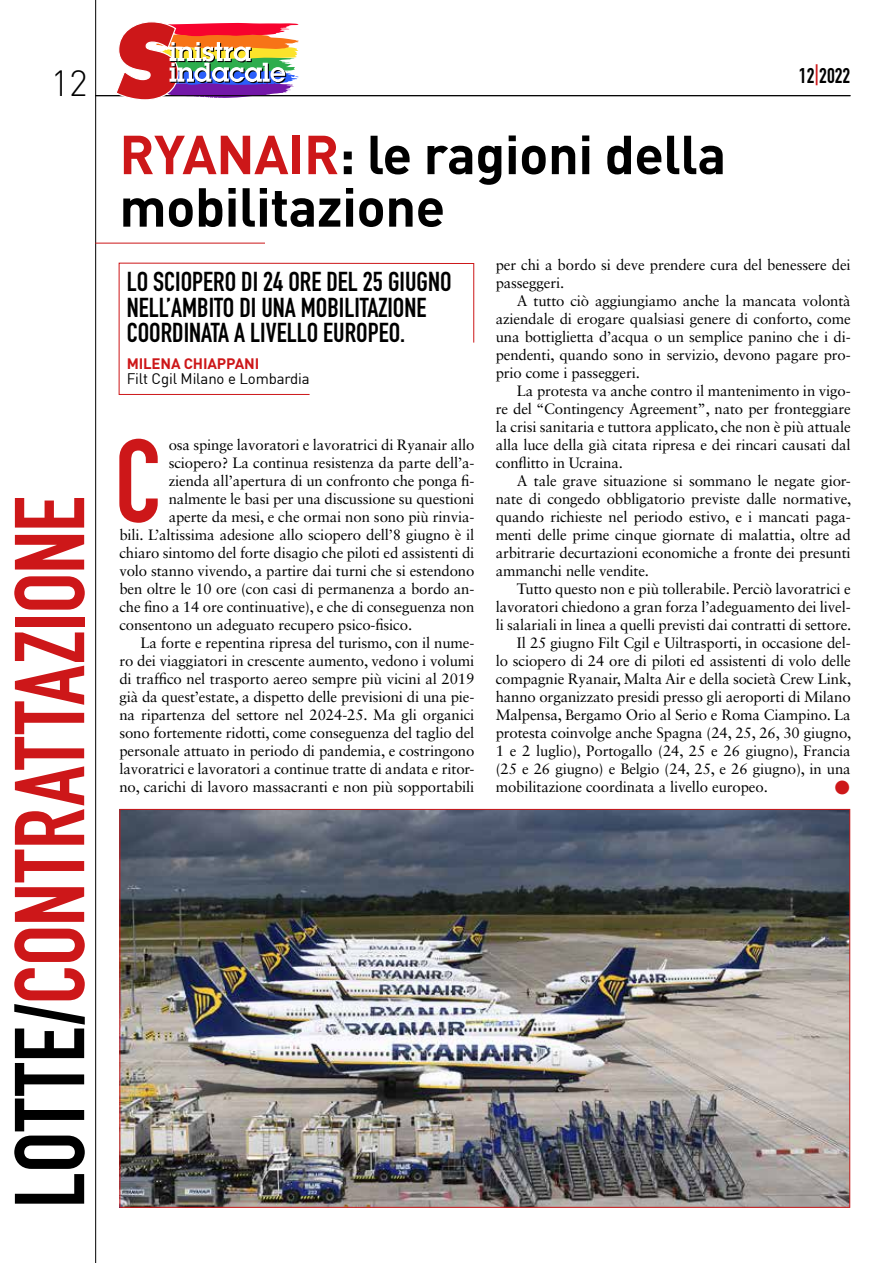
<style>
.page{position:relative;width:893px;height:1263px;background:#fff}
.page>*{position:absolute;margin:0;border:0;box-sizing:border-box;transform-origin:0 0}
.t1{font:116.1px "DIN Engschrift Std";color:#cd1719}
.t2{font:97.35px "DIN Engschrift Std";letter-spacing:-.005em;color:#cd1719}
.t3{font:700 54px/52.5px "DIN";letter-spacing:-.01em;color:#000}
.t4{font:300 36px "DIN";color:#000}
.t5{font:27px/25.5px "DIN Engschrift Std";color:#000}
.t6{font:21px "DIN Engschrift Std";color:#000}
.t7{font:15px/18px "Sabon LT Std";letter-spacing:-.01em;color:#000;text-align:justify}
.t8{font:15px "DIN";letter-spacing:-.01em;color:#000}
.t9{font:700 15px "DIN";letter-spacing:-.01em;color:#cd1719}
.t10{font:15px "Zapf Dingbats IT Cby BT";color:#cd1719}
.s1{color:#000}
.s2{color:#cd1719}
</style>
<div class="page">
<hr style="left:95px;top:95px;width:755px;height:1px;background:#000">
<hr style="left:95px;top:0;width:1px;height:1263px;background:#000">
<svg style="left:115px;top:22px;width:184px;height:78px"></svg>
<hr style="left:95px;top:243px;width:170px;height:1px;background:#cd1719">
<img style="left:121px;top:811px;width:727px;height:395px">
<svg style="left:118px;top:262px;width:356px;height:133px"></svg>
<h3 class="t4" style="left:51px;top:61px;width:39px">12</h3>
<h2 class="t2" style="left:-7px;top:1208px;width:714px;rotate:-90deg"><span class="s1">LOTTE/</span>CONTRATTAZIONE</h2>
<h3 class="t3" style="left:119px;top:126px;width:608px"><span class="s2">RYANAIR</span>: le ragioni della mobilitazione</h3>
<h3 class="t6" style="left:799px;top:63px;width:53px">12<span class="s2">|</span>2022</h3>
<h3 class="t5" style="left:127px;top:269px;width:326px">LO SCIOPERO DI 24 ORE DEL 25 GIUGNO<br>NELL’AMBITO DI UNA MOBILITAZIONE<br>COORDINATA A LIVELLO EUROPEO.</h3>
<p class="t9" style="left:127px;top:354px;width:134px">MILENA CHIAPPANI</p>
<p class="t8" style="left:127px;top:370px;width:184px">Filt Cgil Milano e Lombardia</p>
<h1 class="t1" style="left:114px;top:413px;width:49px">C</h1>
<p class="t7" style="left:169px;top:436px;width:307px">osa spinge lavoratori e lavoratrici di Ryanair allo</p>
<p class="t7" style="left:169px;top:454px;width:307px">sciopero? La continua resistenza da parte dell’a-</p>
<p class="t7" style="left:169px;top:472px;width:307px">zienda all’apertura di un confronto che ponga fi-</p>
<p class="t7" style="left:169px;top:490px;width:307px">nalmente le basi per una discussione su questioni</p>
<p class="t7" style="left:169px;top:508px;width:307px">aperte da mesi, e che ormai non sono più rinvia-</p>
<p class="t7" style="left:119px;top:526px;width:357px">bili. L’altissima adesione allo sciopero dell’8 giugno è il</p>
<p class="t7" style="left:119px;top:544px;width:357px">chiaro sintomo del forte disagio che piloti ed assistenti di</p>
<p class="t7" style="left:119px;top:562px;width:357px">volo stanno vivendo, a partire dai turni che si estendono</p>
<p class="t7" style="left:119px;top:580px;width:357px">ben oltre le 10 ore (con casi di permanenza a bordo an-</p>
<p class="t7" style="left:119px;top:598px;width:357px">che fino a 14 ore continuative), e che di conseguenza non</p>
<p class="t7" style="left:119px;top:616px;width:294px">consentono un adeguato recupero psico-fisico.</p>
<p class="t7" style="left:141px;top:634px;width:335px">La forte e repentina ripresa del turismo, con il nume-</p>
<p class="t7" style="left:119px;top:652px;width:357px">ro dei viaggiatori in crescente aumento, vedono i volumi</p>
<p class="t7" style="left:119px;top:670px;width:357px">di traffico nel trasporto aereo sempre più vicini al 2019</p>
<p class="t7" style="left:119px;top:688px;width:357px">già da quest’estate, a dispetto delle previsioni di una pie-</p>
<p class="t7" style="left:119px;top:706px;width:357px">na ripartenza del settore nel 2024-25. Ma gli organici</p>
<p class="t7" style="left:119px;top:724px;width:357px">sono fortemente ridotti, come conseguenza del taglio del</p>
<p class="t7" style="left:119px;top:742px;width:357px">personale attuato in periodo di pandemia, e costringono</p>
<p class="t7" style="left:119px;top:760px;width:357px">lavoratrici e lavoratori a continue tratte di andata e ritor-</p>
<p class="t7" style="left:119px;top:778px;width:357px">no, carichi di lavoro massacranti e non più sopportabili</p>
<p class="t7" style="left:496px;top:256px;width:357px">per chi a bordo si deve prendere cura del benessere dei passeggeri.</p>
<p class="t7" style="left:496px;top:292px;width:357px;text-indent:21px">A tutto ciò aggiungiamo anche la mancata volontà aziendale di erogare qualsiasi genere di conforto, come una bottiglietta d’acqua o un semplice panino che i di&shy;pendenti, quando sono in servizio, devono pagare pro&shy;prio come i passeggeri.</p>
<p class="t7" style="left:496px;top:382px;width:357px;text-indent:21px">La protesta va anche contro il mantenimento in vigo&shy;re del “Contingency Agreement”, nato per fronteggiare la crisi sanitaria e tuttora applicato, che non è più attuale alla luce della già citata ripresa e dei rincari causati dal conflitto in Ucraina.</p>
<p class="t7" style="left:496px;top:472px;width:357px;text-indent:21px">A tale grave situazione si sommano le negate gior&shy;nate di congedo obbligatorio previste dalle normative, quando richieste nel periodo estivo, e i mancati paga&shy;menti delle prime cinque giornate di malattia, oltre ad arbitrarie decurtazioni economiche a fronte dei presunti ammanchi nelle vendite.</p>
<p class="t7" style="left:517px;top:580px;width:335px">Tutto questo non e più tollerabile. Perciò lavoratrici e</p>
<p class="t7" style="left:496px;top:598px;width:357px">lavoratori chiedono a gran forza l’adeguamento dei livel-</p>
<p class="t7" style="left:496px;top:616px;width:357px">li salariali in linea a quelli previsti dai contratti di settore.</p>
<p class="t7" style="left:517px;top:634px;width:335px">Il 25 giugno Filt Cgil e Uiltrasporti, in occasione del-</p>
<p class="t7" style="left:496px;top:652px;width:357px">lo sciopero di 24 ore di piloti ed assistenti di volo delle</p>
<p class="t7" style="left:496px;top:670px;width:357px">compagnie Ryanair, Malta Air e della società Crew Link,</p>
<p class="t7" style="left:496px;top:688px;width:357px">hanno organizzato presidi presso gli aeroporti di Milano</p>
<p class="t7" style="left:496px;top:706px;width:357px">Malpensa, Bergamo Orio al Serio e Roma Ciampino. La</p>
<p class="t7" style="left:496px;top:724px;width:357px">protesta coinvolge anche Spagna (24, 25, 26, 30 giugno,</p>
<p class="t7" style="left:496px;top:742px;width:356px">1 e 2 luglio), Portogallo (24, 25 e 26 giugno), Francia</p>
<p class="t7" style="left:496px;top:760px;width:357px">(25 e 26 giugno) e Belgio (24, 25, e 26 giugno), in una</p>
<p class="t7" style="left:496px;top:778px;width:274px">mobilitazione coordinata a livello europeo.</p>
<p class="t10" style="left:835px;top:780px;width:16px">●</p>
</div>
